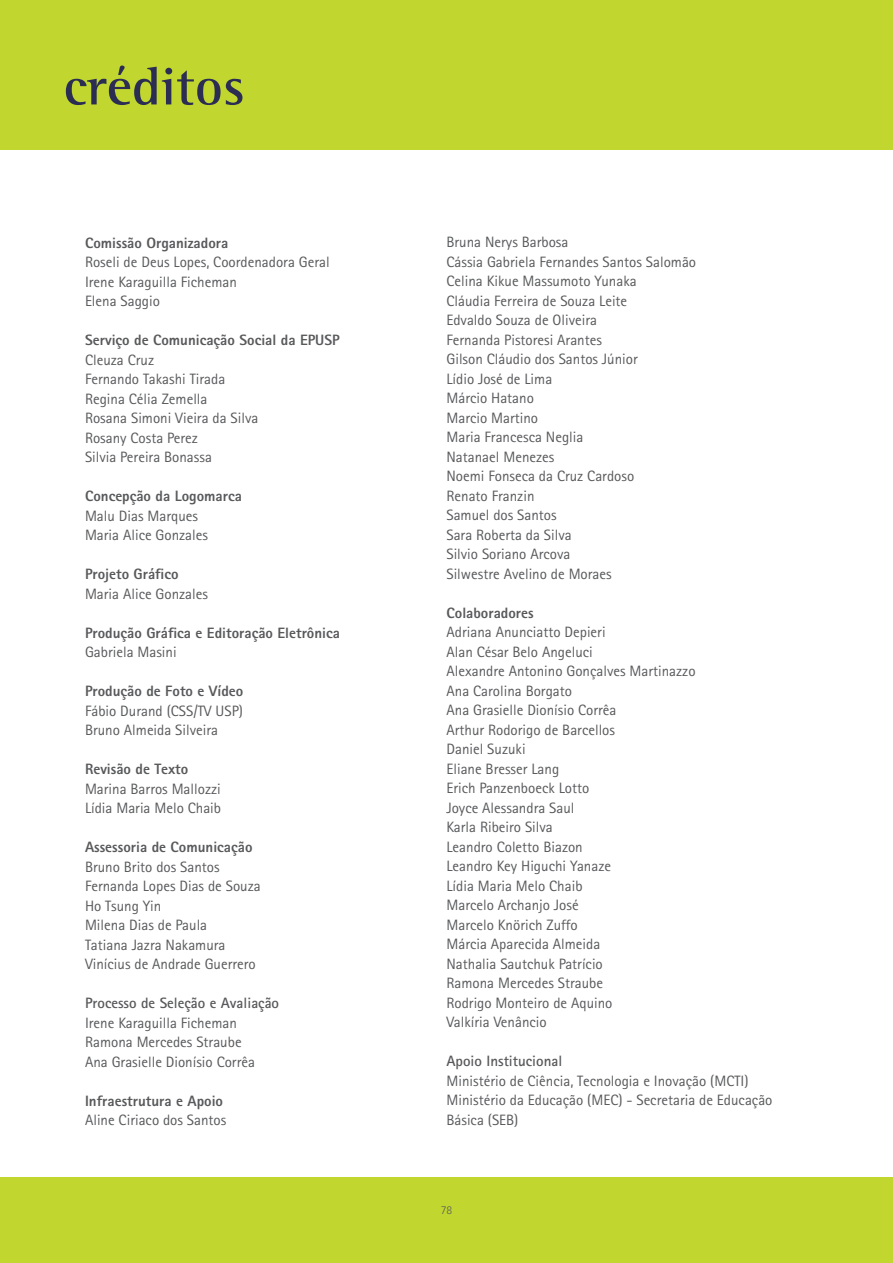
<style>
.page{position:relative;width:893px;height:1263px;background:#fff}
.page>*{position:absolute;margin:0;border:0;box-sizing:border-box;transform-origin:0 0}
.t1{font:700 54px "Rotis Semi Serif";color:#2b2e52}
.t2{font:15px/19.5px "Rotis Sans Serif";color:#58595b}
.t3{font:800 15px "Rotis Sans Serif";color:#58595b}
.t4{font:700 15px "Rotis Sans Serif";color:#58595b}
.t5{font:300 12px "Rotis Sans Serif";color:#58595b}
</style>
<div class="page">
<div style="left:0;top:1178px;width:893px;height:85px;background:#c1d72f"></div>
<div style="left:0;top:0;width:893px;height:149px;background:#c1d72f"></div>
<h1 class="t1" style="left:64px;top:54px;width:183px">créditos</h1>
<p class="t3" style="left:85px;top:233px;width:145px">Comissão Organizadora</p>
<p class="t2" style="left:85px;top:252px;width:246px">Roseli de Deus Lopes, Coordenadora Geral<br>Irene Karaguilla Ficheman<br>Elena Saggio</p>
<p class="t3" style="left:85px;top:330px;width:256px">Serviço de Comunicação Social da EPUSP</p>
<p class="t2" style="left:85px;top:350px;width:175px">Cleuza Cruz<br>Fernando Takashi Tirada<br>Regina Célia Zemella<br>Rosana Simoni Vieira da Silva<br>Rosany Costa Perez<br>Silvia Pereira Bonassa</p>
<p class="t3" style="left:85px;top:486px;width:158px">Concepção da Logomarca</p>
<p class="t2" style="left:85px;top:506px;width:125px">Malu Dias Marques<br>Maria Alice Gonzales</p>
<p class="t3" style="left:85px;top:564px;width:95px">Projeto Gráfico</p>
<p class="t2" style="left:85px;top:584px;width:125px">Maria Alice Gonzales</p>
<p class="t3" style="left:85px;top:623px;width:256px">Produção Gráfica e Editoração Eletrônica</p>
<p class="t2" style="left:85px;top:642px;width:93px">Gabriela Masini</p>
<p class="t3" style="left:85px;top:681px;width:160px">Produção de Foto e Vídeo</p>
<p class="t2" style="left:85px;top:701px;width:160px">Fábio Durand (CSS/TV USP)<br>Bruno Almeida Silveira</p>
<p class="t3" style="left:85px;top:759px;width:105px">Revisão de Texto</p>
<p class="t2" style="left:85px;top:779px;width:138px">Marina Barros Mallozzi<br>Lídia Maria Melo Chaib</p>
<p class="t3" style="left:85px;top:837px;width:169px">Assessoria de Comunicação</p>
<p class="t2" style="left:85px;top:857px;width:177px">Bruno Brito dos Santos<br>Fernanda Lopes Dias de Souza<br>Ho Tsung Yin<br>Milena Dias de Paula<br>Tatiana Jazra Nakamura<br>Vinícius de Andrade Guerrero</p>
<p class="t4" style="left:85px;top:993px;width:196px">Processo de Seleção e Avaliação</p>
<p class="t2" style="left:85px;top:1013px;width:171px">Irene Karaguilla Ficheman<br>Ramona Mercedes Straube<br>Ana Grasielle Dionísio Corrêa</p>
<p class="t3" style="left:85px;top:1091px;width:140px">Infraestrutura e Apoio</p>
<p class="t2" style="left:85px;top:1110px;width:143px">Aline Ciriaco dos Santos</p>
<p class="t2" style="left:446px;top:232px;width:251px">Bruna Nerys Barbosa<br>Cássia Gabriela Fernandes Santos Salomão<br>Celina Kikue Massumoto Yunaka<br>Cláudia Ferreira de Souza Leite<br>Edvaldo Souza de Oliveira<br>Fernanda Pistoresi Arantes<br>Gilson Cláudio dos Santos Júnior<br>Lídio José de Lima<br>Márcio Hatano<br>Marcio Martino<br>Maria Francesca Neglia<br>Natanael Menezes<br>Noemi Fonseca da Cruz Cardoso<br>Renato Franzin<br>Samuel dos Santos<br>Sara Roberta da Silva<br>Silvio Soriano Arcova<br>Silwestre Avelino de Moraes</p>
<p class="t3" style="left:446px;top:603px;width:89px">Colaboradores</p>
<p class="t2" style="left:446px;top:622px;width:251px">Adriana Anunciatto Depieri<br>Alan César Belo Angeluci<br>Alexandre Antonino Gonçalves Martinazzo<br>Ana Carolina Borgato<br>Ana Grasielle Dionísio Corrêa<br>Arthur Rodorigo de Barcellos<br>Daniel Suzuki<br>Eliane Bresser Lang<br>Erich Panzenboeck Lotto<br>Joyce Alessandra Saul<br>Karla Ribeiro Silva<br>Leandro Coletto Biazon<br>Leandro Key Higuchi Yanaze<br>Lídia Maria Melo Chaib<br>Marcelo Archanjo José<br>Marcelo Knörich Zuffo<br>Márcia Aparecida Almeida<br>Nathalia Sautchuk Patrício<br>Ramona Mercedes Straube<br>Rodrigo Monteiro de Aquino<br>Valkíria Venâncio</p>
<p class="t4" style="left:446px;top:1052px;width:117px">Apoio Institucional</p>
<p class="t2" style="left:446px;top:1071px;width:328px">Ministério de Ciência, Tecnologia e Inovação (MCTI)<br>Ministério da Educação (MEC) - Secretaria de Educação<br>Básica (SEB)</p>
<p class="t5" style="left:441px;top:1203px;width:13px">78</p>
</div>
